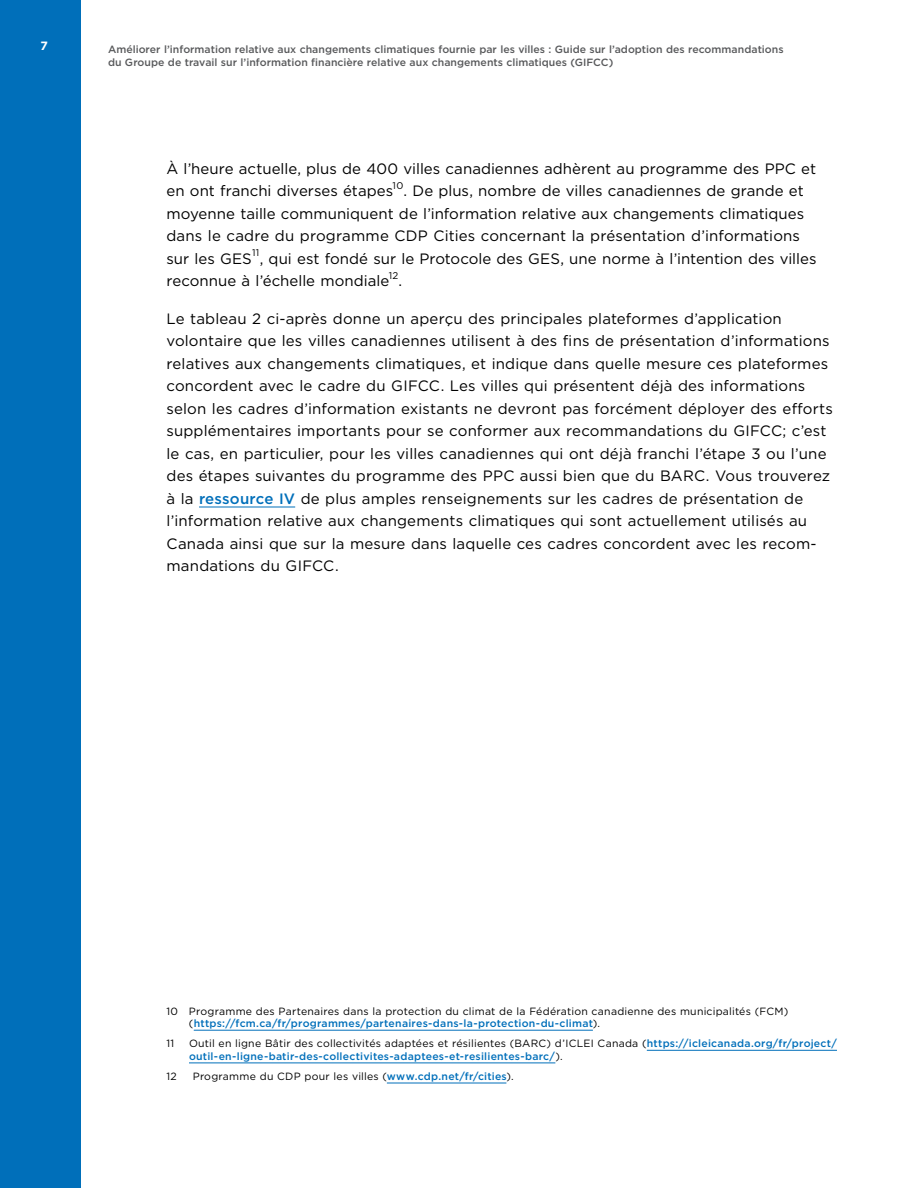
<style>
.page{position:relative;width:918px;height:1188px;background:#fff}
.page>*{position:absolute;margin:0;border:0;box-sizing:border-box;transform-origin:0 0}
.t1{font:15px/22.5px "Gotham";letter-spacing:.01em;color:#000}
.t2{font:700 12px "Gotham";color:#fff}
.t3{font:10.5px/12.6px "Gotham";letter-spacing:.02em;color:#000}
.t4{font:500 10.5px/13.5px "Gotham";color:#58595b}
.t5{font:500 10.5px/12.6px "Gotham";letter-spacing:.015em;color:#006fba}
.t6{font:9.75px "Gotham";color:#000}
.s1{font-weight:500;color:#006fba}
.s2{font-weight:400;color:#000}
</style>
<div class="page">
<div style="left:0;top:0;width:81px;height:1188px;background:#006fba"></div>
<hr style="left:387px;top:1083px;width:119px;height:1px;background:#006fba">
<hr style="left:199px;top:507px;width:96px;height:1px;background:#006fba">
<hr style="left:194px;top:1030px;width:399px;height:1px;background:#006fba">
<hr style="left:647px;top:1050px;width:190px;height:1px;background:#006fba">
<hr style="left:189px;top:1063px;width:366px;height:1px;background:#006fba">
<p class="t2" style="left:40px;top:38px;width:9px">7</p>
<p class="t4" style="left:108px;top:42px;width:677px">Améliorer l’information relative aux changements climatiques fournie par les villes : Guide sur l’adoption des recommandations du Groupe de travail sur l’information financière relative aux changements climatiques (GIFCC)</p>
<p class="t1" style="left:166px;top:157px;width:651px">À l’heure actuelle, plus de 400 villes canadiennes adhèrent au programme des PPC et en ont franchi diverses étapes</p>
<p class="t6" style="left:393px;top:179px;width:12px">10</p>
<p class="t1" style="left:167px;top:180px;width:639px;text-indent:237px">. De plus, nombre de villes canadiennes de grande et moyenne taille communiquent de l’information relative aux changements climatiques dans le cadre du programme CDP Cities concernant la présentation d’informations sur les GES</p>
<p class="t6" style="left:252px;top:247px;width:9px">11</p>
<p class="t1" style="left:166px;top:247px;width:651px;text-indent:93px">, qui est fondé sur le Protocole des GES, une norme à l’intention des villes reconnue à l’échelle mondiale</p>
<p class="t6" style="left:389px;top:269px;width:11px">12</p>
<p class="t1" style="left:399px;top:270px;width:5px">.</p>
<p class="t1" style="left:166px;top:307px;width:668px">Le tableau 2 ci-après donne un aperçu des principales plateformes d’application volontaire que les villes canadiennes utilisent à des fns de présentation d’informations relatives aux changements climatiques, et indique dans quelle mesure ces plateformes concordent avec le cadre du GIFCC. Les villes qui présentent déjà des informations selon les cadres d’information existants ne devront pas forcément déployer des eforts supplémentaires importants pour se conformer aux recommandations du GIFCC; c’est le cas, en particulier, pour les villes canadiennes qui ont déjà franchi l’étape 3 ou l’une des étapes suivantes du programme des PPC aussi bien que du BARC. Vous trouverez à la <span class="s1">ressource IV</span> de plus amples renseignements sur les cadres de présentation de l’information relative aux changements climatiques qui sont actuellement utilisés au Canada ainsi que sur la mesure dans laquelle ces cadres concordent avec les recom&shy;mandations du GIFCC.</p>
<p class="t3" style="left:189px;top:1004px;width:601px;text-indent:-22px">10 Programme des Partenaires dans la protection du climat de la Fédération canadienne des municipalités (FCM) (<span class="s1">https://fcm.ca/fr/programmes/partenaires-dans-la-protection-du-climat</span>).</p>
<p class="t3" style="left:166px;top:1037px;width:9px">11</p>
<p class="t5" style="left:189px;top:1037px;width:649px"><span class="s2">Outil en ligne Bâtir des collectivités adaptées et résilientes (BARC) d’ICLEI Canada (</span>https://icleicanada.org/fr/project/ outil-en-ligne-batir-des-collectivites-adaptees-et-resilientes-barc/<span class="s2">).</span></p>
<p class="t3" style="left:167px;top:1070px;width:12px">12</p>
<p class="t3" style="left:193px;top:1070px;width:322px">Programme du CDP pour les villes (<span class="s1">www.cdp.net/fr/cities</span>).</p>
</div>
